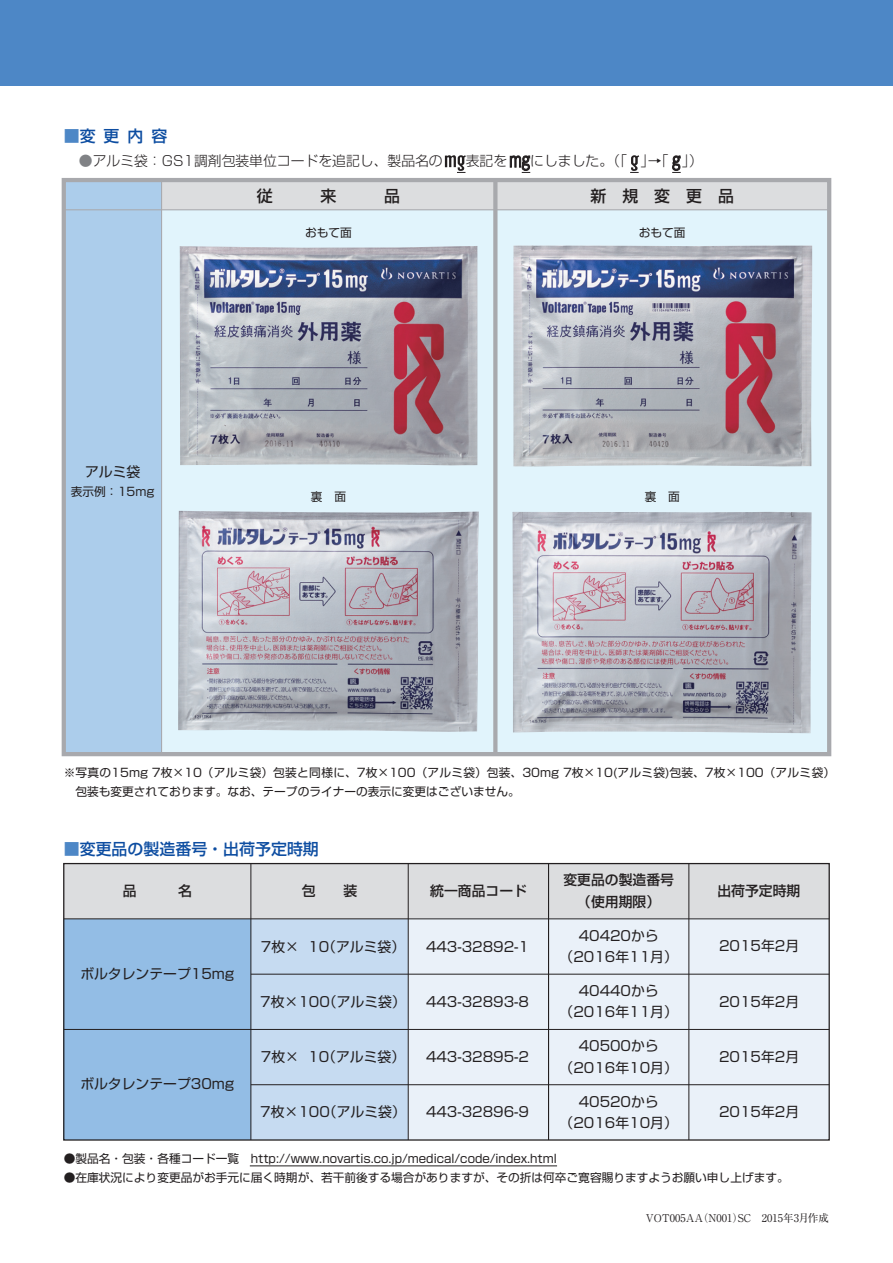
<style>
.page{position:relative;width:893px;height:1263px;background:#fff}
.page>*{position:absolute;margin:0;border:0;box-sizing:border-box;transform-origin:0 0}
.t1{font:500 15.9px "Shin Go Pr 5";color:#0d4da1}
.t2{font:500 15.9px "Shin Go Pr 5";color:#231f20}
.t3{font:13.8px/21.3px "Shin Go Pr 5";color:#231f20;text-align:center}
.t4{font:300 13.8px "Shin Go Pr 5";color:#231f20}
.t5{font:500 13.8px/21.3px "Shin Go Pr 5";color:#231f20;text-align:center}
.t6{font:11.7px/19.2px "Shin Go Pr 5";color:#231f20}
.t7{font:10.65px "Ryumin Pr 5";color:#231f20}
.s1{color:#4d87c6}
.s2{color:#808285}
</style>
<div class="page">
<div style="left:162px;top:210px;width:667px;height:544px;background:#e1f4fc"></div>
<div style="left:0;top:0;width:893px;height:86px;background:#4d87c6"></div>
<img style="left:178px;top:511px;width:301px;height:221px">
<img style="left:180px;top:246px;width:297px;height:219px">
<img style="left:513px;top:512px;width:299px;height:221px">
<img style="left:513px;top:246px;width:299px;height:220px">
<div style="left:495px;top:180px;width:334px;height:30px;background:#dcdddf"></div>
<div style="left:251px;top:919px;width:157px;height:221px;background:#c6dbf1"></div>
<div style="left:64px;top:919px;width:187px;height:110px;background:#93bde5"></div>
<div style="left:64px;top:1029px;width:187px;height:111px;background:#93bde5"></div>
<div style="left:64px;top:863px;width:187px;height:56px;background:#dcdddf"></div>
<div style="left:251px;top:863px;width:157px;height:56px;background:#dcdddf"></div>
<div style="left:408px;top:863px;width:421px;height:56px;background:#dcdddf"></div>
<div style="left:408px;top:919px;width:421px;height:221px;background:#eaf1f9"></div>
<hr style="left:251px;top:863px;width:1px;height:277px;background:#231f20">
<hr style="left:408px;top:863px;width:1px;height:277px;background:#231f20">
<hr style="left:548px;top:863px;width:1px;height:277px;background:#231f20">
<hr style="left:689px;top:863px;width:1px;height:277px;background:#231f20">
<hr style="left:64px;top:918px;width:765px;height:1px;background:#231f20">
<hr style="left:251px;top:974px;width:578px;height:1px;background:#231f20">
<hr style="left:64px;top:1029px;width:765px;height:1px;background:#231f20">
<hr style="left:251px;top:1084px;width:578px;height:1px;background:#231f20">
<div style="left:162px;top:180px;width:333px;height:30px;background:#dcdddf"></div>
<div style="left:64px;top:210px;width:98px;height:544px;background:#accdeb"></div>
<div style="left:64px;top:180px;width:98px;height:30px;background:#accdeb"></div>
<div style="left:62px;top:178px;width:769px;height:578px;border:4px solid #a8a9ad"></div>
<hr style="left:64px;top:209px;width:765px;height:1px;background:#a8a9ad">
<hr style="left:161px;top:180px;width:1px;height:574px;background:#a8a9ad">
<svg style="left:493px;top:180px;width:4px;height:574px;background:#abadb2"></svg>
<svg style="left:445px;top:155px;width:21px;height:18px"></svg>
<svg style="left:510px;top:155px;width:20px;height:18px"></svg>
<svg style="left:630px;top:155px;width:9px;height:18px"></svg>
<svg style="left:672px;top:155px;width:9px;height:18px"></svg>
<hr style="left:250px;top:1165px;width:307px;height:1px;background:#231f20">
<h1 class="t1" style="left:64px;top:123px;width:105px"><span class="s1">■</span>変更内容</h1>
<p class="t4" style="left:79px;top:150px;width:365px"><span class="s2">●</span>アルミ袋：GS1調剤包装単位コードを追記し、製品名の</p>
<p class="t4" style="left:466px;top:150px;width:43px">表記を</p>
<p class="t4" style="left:530px;top:150px;width:174px">にしました。（「 」→「 」）</p>
<h1 class="t2" style="left:257px;top:183px;width:145px">従　　　来　　　品</h1>
<h1 class="t2" style="left:590px;top:183px;width:145px">新　規　変　更　品</h1>
<p class="t3" style="left:85px;top:460px;width:57px">アルミ袋</p>
<p class="t6" style="left:71px;top:481px;width:85px">表示例：15mg</p>
<p class="t6" style="left:305px;top:222px;width:48px">おもて面</p>
<p class="t6" style="left:311px;top:486px;width:37px">裏　面</p>
<p class="t6" style="left:639px;top:222px;width:48px">おもて面</p>
<p class="t6" style="left:645px;top:486px;width:37px">裏　面</p>
<p class="t6" style="left:75px;top:762px;width:761px;text-indent:-12px">※写真の15mg 7枚×10（アルミ袋）包装と同様に、7枚×100（アルミ袋）包装、30mg 7枚×10(アルミ袋)包装、7枚×100（アルミ袋）包装も変更されております。なお、テープのライナーの表示に変更はございません。</p>
<h1 class="t1" style="left:64px;top:836px;width:257px"><span class="s1">■</span>変更品の製造番号・出荷予定時期</h1>
<p class="t5" style="left:302px;top:879px;width:57px">包　　装</p>
<p class="t3" style="left:80px;top:962px;width:156px">ボルタレンテープ15mg</p>
<p class="t3" style="left:80px;top:1072px;width:156px">ボルタレンテープ30mg</p>
<p class="t3" style="left:261px;top:934px;width:146px">7枚× 10（アルミ袋）</p>
<p class="t3" style="left:260px;top:989px;width:147px">7枚×100（アルミ袋）</p>
<p class="t3" style="left:261px;top:1045px;width:146px">7枚× 10（アルミ袋）</p>
<p class="t3" style="left:260px;top:1100px;width:147px">7枚×100（アルミ袋）</p>
<p class="t5" style="left:430px;top:879px;width:98px">統一商品コード</p>
<p class="t5" style="left:563px;top:868px;width:112px">変更品の製造番号（使用期限）</p>
<p class="t5" style="left:717px;top:879px;width:84px">出荷予定時期</p>
<p class="t3" style="left:426px;top:934px;width:105px">443-32892-1</p>
<p class="t3" style="left:560px;top:923px;width:120px">40420から（2016年11月）</p>
<p class="t3" style="left:560px;top:979px;width:120px">40440から（2016年11月）</p>
<p class="t3" style="left:560px;top:1034px;width:120px">40500から（2016年10月）</p>
<p class="t3" style="left:560px;top:1089px;width:120px">40520から（2016年10月）</p>
<p class="t3" style="left:719px;top:934px;width:82px">2015年2月</p>
<p class="t3" style="left:719px;top:989px;width:82px">2015年2月</p>
<p class="t3" style="left:426px;top:989px;width:105px">443-32893-8</p>
<p class="t3" style="left:719px;top:1045px;width:82px">2015年2月</p>
<p class="t3" style="left:426px;top:1045px;width:105px">443-32895-2</p>
<p class="t3" style="left:719px;top:1100px;width:82px">2015年2月</p>
<p class="t3" style="left:426px;top:1100px;width:105px">443-32896-9</p>
<p class="t6" style="left:64px;top:1148px;width:495px">●製品名・包装・各種コード一覧　http://www.novartis.co.jp/medical/code/index.html</p>
<p class="t6" style="left:64px;top:1167px;width:726px">●在庫状況により変更品がお手元に届く時期が、若干前後する場合がありますが、その折は何卒ご寛容賜りますようお願い申し上げます。</p>
<p class="t7" style="left:646px;top:1210px;width:185px">VOT005AA（N001）SC　2015年3月作成</p>
</div>
